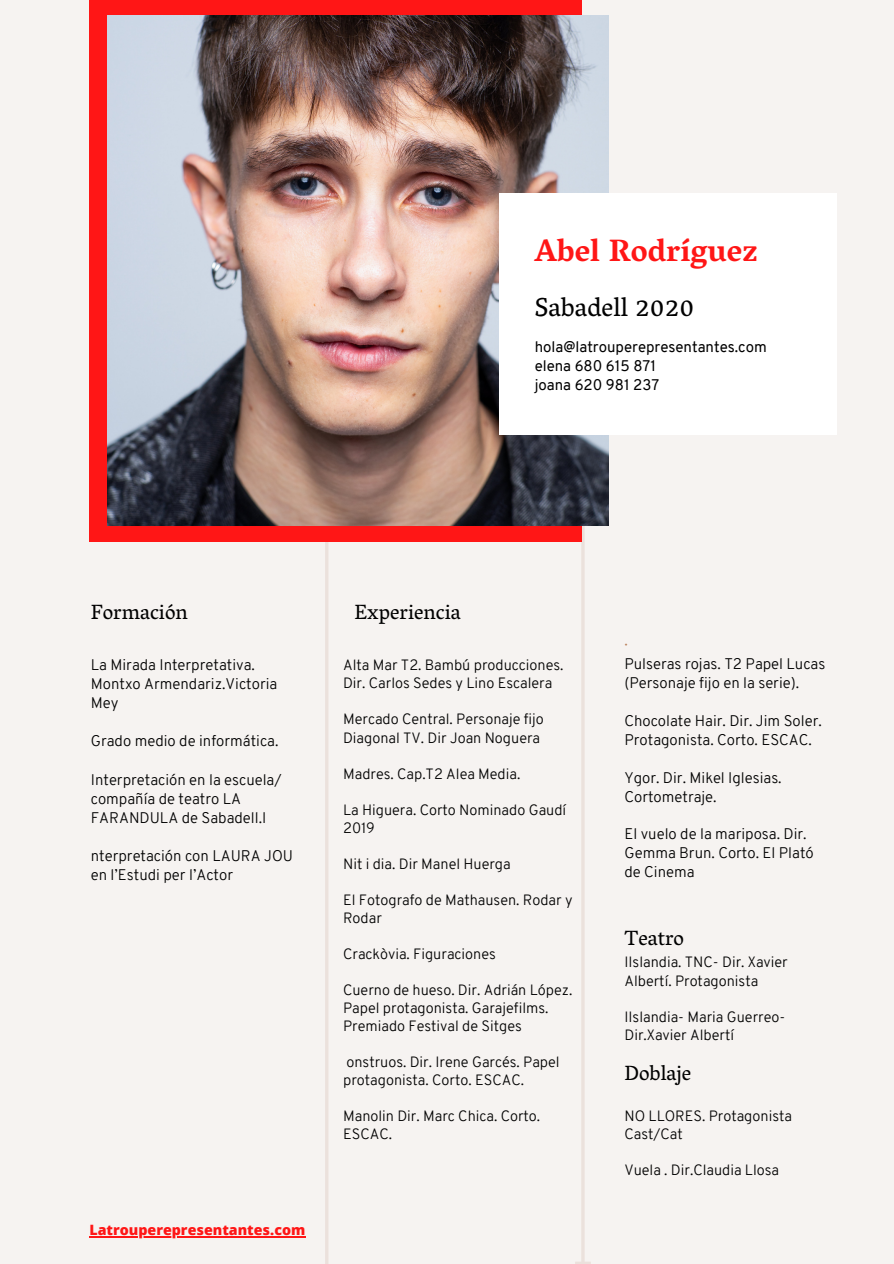
<style>
.page{position:relative;width:894px;height:1264px;background:#fff}
.page>*{position:absolute;margin:0;border:0;box-sizing:border-box;transform-origin:0 0}
.t1{font:700 31.5px "Vesper Libre";color:#ff1616}
.t2{font:26.4px "Vesper Libre";color:#000}
.t3{font:21px "Vesper Libre";color:#000}
.t4{font:300 15px/18.9px "Overpass";color:#000}
.t5{font:15px "Overpass";color:#000}
.t6{font:300 15px "Overpass";color:#b87c55}
.t7{font:300 14.55px/18px "Overpass";color:#000}
.t8{font:800 14.25px "Open Sans";color:#ff1616}
</style>
<div class="page">
<div style="left:0;top:0;width:893px;height:1263px;background:#f6f3f1"></div>
<svg style="left:319px;top:541px;width:15px;height:722px"></svg>
<svg style="left:575px;top:525px;width:15px;height:738px"></svg>
<div style="left:89px;top:0;width:493px;height:541px;background:#ff1616"></div>
<img style="left:107px;top:15px;width:501px;height:510px">
<div style="left:499px;top:193px;width:337px;height:241px;background:#fff"></div>
<hr style="left:89px;top:1236px;width:216px;height:1px;background:#ff1616">
<p class="t1" style="left:534px;top:231px;width:224px">Abel Rodríguez</p>
<p class="t2" style="left:534px;top:291px;width:161px">Sabadell 2020</p>
<p class="t5" style="left:534px;top:340px;width:233px">hola@latrouperepresentantes.com</p>
<p class="t5" style="left:534px;top:360px;width:123px">elena 680 615 871</p>
<p class="t5" style="left:534px;top:379px;width:126px">joana 620 981 237</p>
<p class="t3" style="left:91px;top:599px;width:98px">Formación</p>
<p class="t3" style="left:354px;top:599px;width:108px">Experiencia</p>
<p class="t4" style="left:91px;top:656px;width:188px">La Mirada Interpretativa.<br>Montxo Armendariz.Victoria<br>Mey</p>
<p class="t4" style="left:91px;top:733px;width:189px">Grado medio de informática.</p>
<p class="t4" style="left:91px;top:771px;width:192px">Interpretación en la escuela/ compañía de teatro LA<br>FARANDULA de Sabadell.I</p>
<p class="t4" style="left:91px;top:847px;width:204px">nterpretación con LAURA JOU en l’Estudi per l’Actor</p>
<p class="t7" style="left:343px;top:657px;width:222px">Alta Mar T2. Bambú producciones.<br>Dir. Carlos Sedes y Lino Escalera</p>
<p class="t7" style="left:343px;top:711px;width:202px">Mercado Central. Personaje fijo<br>Diagonal TV. Dir Joan Noguera</p>
<p class="t7" style="left:343px;top:766px;width:179px">Madres. Cap.T2 Alea Media.</p>
<p class="t7" style="left:343px;top:802px;width:224px">La Higuera. Corto Nominado Gaudí<br>2019</p>
<p class="t7" style="left:343px;top:856px;width:169px">Nit i dia. Dir Manel Huerga</p>
<p class="t7" style="left:343px;top:892px;width:231px">El Fotografo de Mathausen. Rodar y<br>Rodar</p>
<p class="t7" style="left:343px;top:946px;width:154px">Crackòvia. Figuraciones</p>
<p class="t7" style="left:343px;top:982px;width:231px">Cuerno de hueso. Dir. Adrián López.<br>Papel protagonista. Garajefilms.<br>Premiado Festival de Sitges</p>
<p class="t7" style="left:343px;top:1054px;width:218px">onstruos. Dir. Irene Garcés. Papel protagonista. Corto. ESCAC.</p>
<p class="t7" style="left:343px;top:1108px;width:198px">Manolin Dir. Marc Chica. Corto.<br>ESCAC.</p>
<p class="t8" style="left:89px;top:1219px;width:217px">Latrouperepresentantes.com</p>
<p class="t6" style="left:624px;top:639px;width:5px">·</p>
<p class="t4" style="left:624px;top:656px;width:202px">Pulseras rojas. T2 Papel Lucas (Personaje fijo en la serie).</p>
<p class="t4" style="left:624px;top:712px;width:199px">Chocolate Hair. Dir. Jim Soler.<br>Protagonista. Corto. ESCAC.</p>
<p class="t4" style="left:624px;top:769px;width:159px">Ygor. Dir. Mikel Iglesias.<br>Cortometraje.</p>
<p class="t4" style="left:624px;top:826px;width:191px">El vuelo de la mariposa. Dir.<br>Gemma Brun. Corto. El Plató de Cinema</p>
<p class="t3" style="left:624px;top:925px;width:61px">Teatro</p>
<p class="t7" style="left:624px;top:954px;width:165px">IIslandia. TNC- Dir. Xavier<br>Albertí. Protagonista</p>
<p class="t7" style="left:624px;top:1008px;width:162px">IIslandia- Maria Guerreo-<br>Dir.Xavier Albertí</p>
<p class="t3" style="left:624px;top:1060px;width:68px">Doblaje</p>
<p class="t7" style="left:624px;top:1108px;width:169px">NO LLORES. Protagonista<br>Cast/Cat</p>
<p class="t7" style="left:624px;top:1162px;width:156px">Vuela . Dir.Claudia Llosa</p>
</div>
